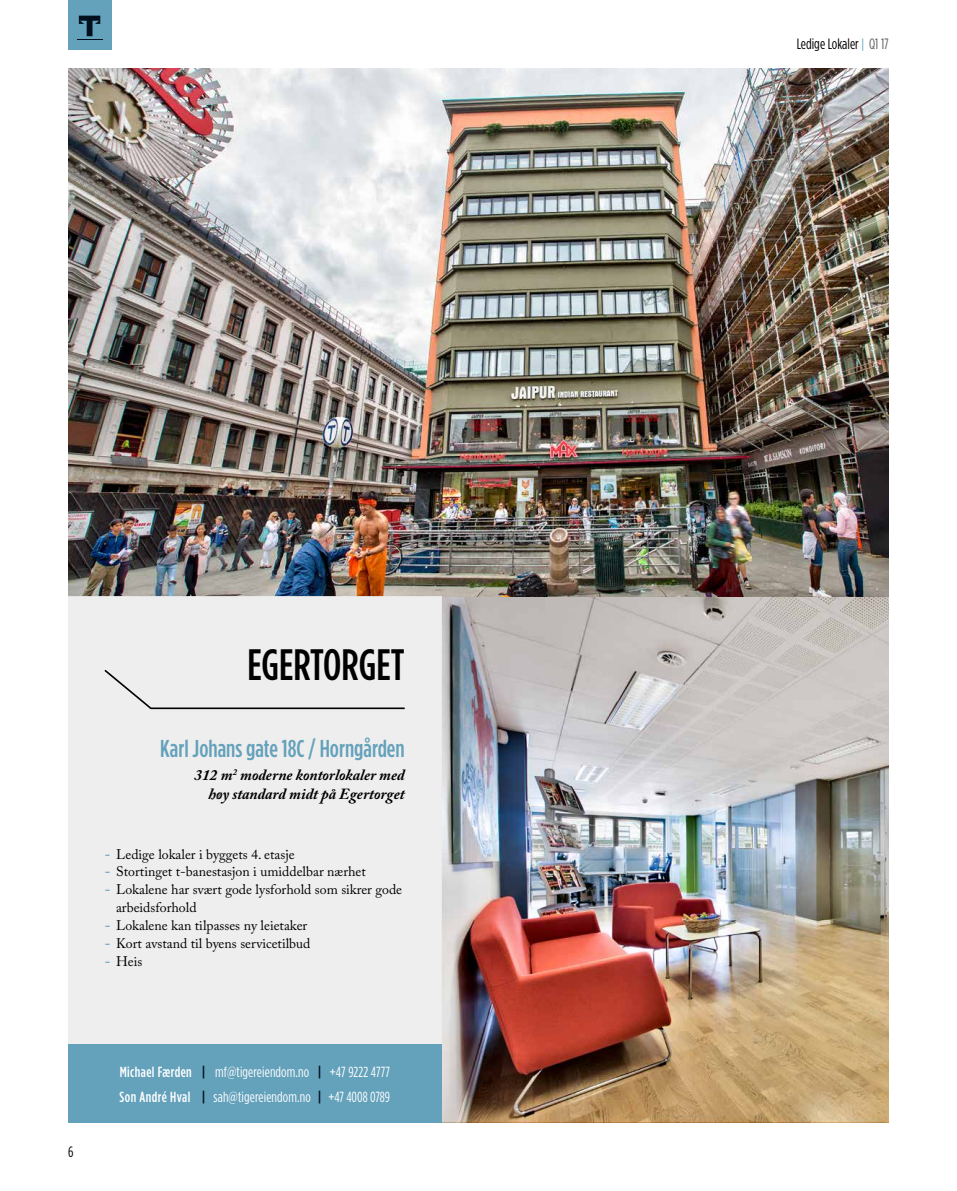
<style>
.page{position:relative;width:957px;height:1191px;background:#fff}
.page>*{position:absolute;margin:0;border:0;box-sizing:border-box;transform-origin:0 0}
.t1{font:500 condensed 43.95px "Gotham HTF";color:#000}
.t2{font:500 condensed 24.45px "Gotham HTF";color:#64a1bb}
.t3{font:italic 700 15.45px/18.6px "Adobe Caslon Pro";color:#000;text-align:right}
.t4{font:condensed 15px "Gotham HTF";color:#000}
.t5{font:condensed 14.7px/24.9px "Gotham HTF";letter-spacing:.01em;color:#fff}
.t6{font:13.8px/17.9px "Adobe Caslon Pro";color:#000}
.s1{font-weight:700;color:#64a1bb}
.s2{font-weight:500}
.s3{font-weight:700;color:#00101e}
.s4{font-family:"Nexa";font-weight:300;font-stretch:normal;color:#64a1bb}
.s5{color:#626467}
</style>
<div class="page">
<div style="left:68px;top:0;width:43px;height:49px;background:#64a1bb"></div>
<svg style="left:77px;top:16px;width:25px;height:24px"></svg>
<img style="left:441px;top:596px;width:448px;height:527px">
<img style="left:68px;top:68px;width:821px;height:528px">
<div style="left:68px;top:596px;width:373px;height:448px;background:#ededed"></div>
<div style="left:68px;top:1044px;width:373px;height:79px;background:#64a1bb"></div>
<svg style="left:104px;top:669px;width:301px;height:41px"></svg>
<h1 class="t1" style="left:247px;top:640px;width:159px">EGERTORGET</h1>
<h2 class="t2" style="left:160px;top:735px;width:246px">Karl Johans gate 18C / Horngården</h2>
<p class="t3" style="left:194px;top:766px;width:212px">312 m<sup>2</sup> moderne kontorlokaler med høy standard midt på Egertorget</p>
<p class="t6" style="left:105px;top:845px;width:191px"><span class="s1">-</span> Ledige lokaler i byggets 4. etasje</p>
<p class="t6" style="left:105px;top:862px;width:262px"><span class="s1">-</span> Stortinget t-banestasjon i umiddelbar nærhet</p>
<p class="t6" style="left:116px;top:880px;width:288px;text-indent:-11px"><span class="s1">-</span> Lokalene har svært gode lysforhold som sikrer gode arbeidsforhold</p>
<p class="t6" style="left:105px;top:916px;width:204px"><span class="s1">-</span> Lokalene kan tilpasses ny leietaker</p>
<p class="t6" style="left:105px;top:934px;width:207px"><span class="s1">-</span> Kort avstand til byens servicetilbud</p>
<p class="t6" style="left:105px;top:952px;width:39px"><span class="s1">-</span> Heis</p>
<p class="t4" style="left:68px;top:1143px;width:7px">6</p>
<p class="t5" style="left:120px;top:1058px;width:272px"><span class="s2">Michael Færden</span> <span class="s3">|</span> mf@tigereiendom.no <span class="s3">|</span> +47 9222 4777<br><span class="s2">Son André Hval</span> <span class="s3">|</span> sah@tigereiendom.no <span class="s3">|</span> +47 4008 0789</p>
<p class="t4" style="left:796px;top:36px;width:94px">Ledige Lokaler <span class="s4">|</span> <span class="s5">Q1 17</span></p>
</div>
